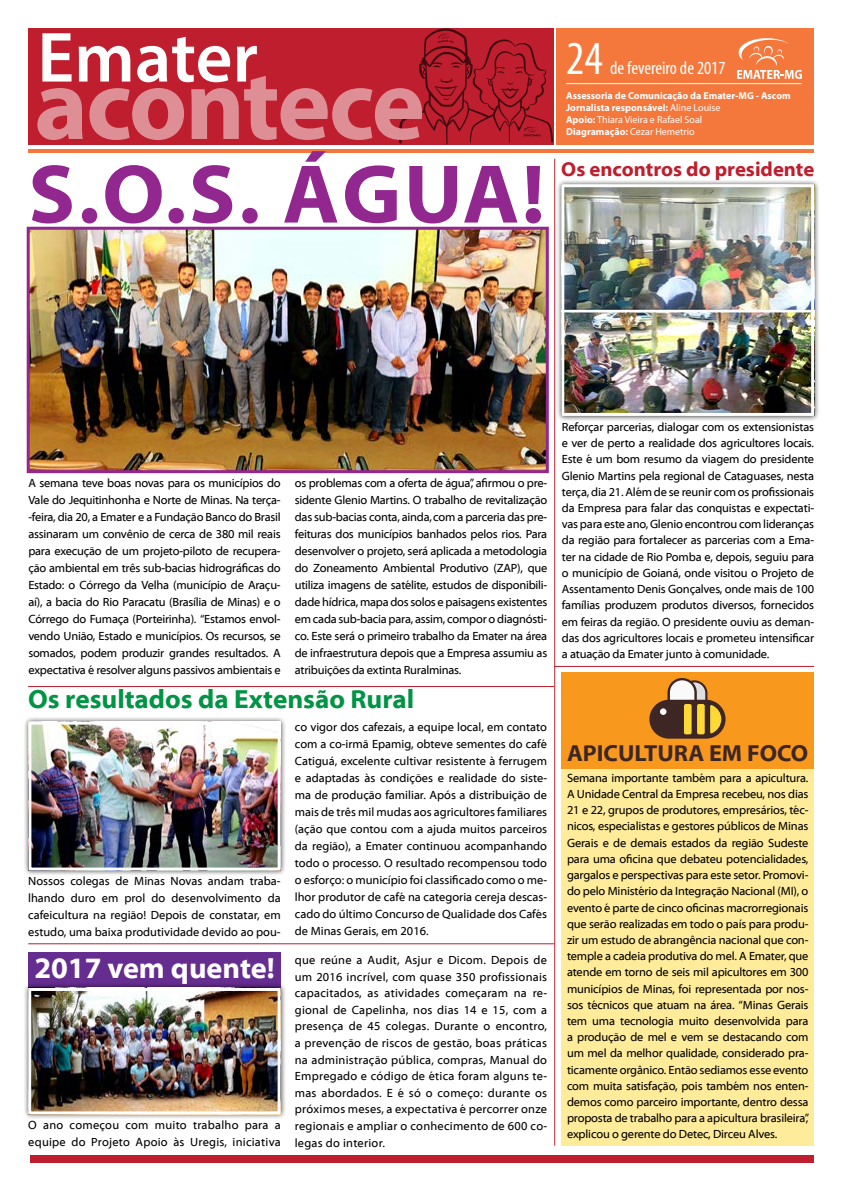
<style>
.page{position:relative;width:842px;height:1191px;background:#fff}
.page>*{position:absolute;margin:0;border:0;box-sizing:border-box;transform-origin:0 0}
.t1{font:700 83.9px "Myriad Web Pro";color:#92278f}
.t2{font:600 71.6px "Myriad Pro";color:#fff}
.t3{font:condensed 47.5px "Myriad Pro";color:#fff}
.t4{font:700 29.4px "Myriad Web Pro";color:#fff}
.t5{font:700 26.5px "Myriad Web Pro";color:#009444}
.t6{font:700 23.4px "Myriad Web Pro";color:#3d2624}
.t7{font:700 20.2px "Myriad Web Pro";color:#be1e2d}
.t8{font:condensed 18.6px "Myriad Pro";color:#fff}
.t9{font:12px/17px "Myriad Web Pro";color:#000;text-align:justify}
.t10{font:12px/16.6px "Myriad Web Pro";letter-spacing:.02em;color:#000}
.t11{font:700 10px/12px "Myriad Pro";color:#fff}
.s1{font-weight:400}
</style>
<div class="page">
<hr style="left:28px;top:149px;width:786px;height:4px;background:#f4783b">
<div style="left:556px;top:28px;width:258px;height:117px;background:#f4783b"></div>
<div style="left:30px;top:1154px;width:784px;height:8px;background:#be1e2d"></div>
<svg style="left:737px;top:38px;width:65px;height:41px"></svg>
<hr style="left:566px;top:83px;width:235px;height:1px;background:#fff">
<svg style="left:37px;top:28px;width:516px;height:117px;background:#bf3240"></svg>
<div style="left:28px;top:952px;width:253px;height:75px;background:#662d91"></div>
<img style="left:31px;top:231px;width:514px;height:238px">
<div style="left:27px;top:227px;width:522px;height:246px;border:3px solid #92278f"></div>
<div style="left:561px;top:672px;width:253px;height:473px;background:#ffec9a"></div>
<div style="left:561px;top:672px;width:253px;height:96px;background:#f8991d"></div>
<div style="left:23px;top:982px;width:263px;height:137px;background:#000;opacity:.75"></div>
<img style="left:32px;top:992px;width:245px;height:118px">
<div style="left:28px;top:988px;width:253px;height:126px;border:3px solid #fff"></div>
<div style="left:23px;top:716px;width:263px;height:159px;background:#000;opacity:.75"></div>
<img style="left:32px;top:725px;width:245px;height:141px">
<div style="left:28px;top:721px;width:253px;height:149px;border:3px solid #fff"></div>
<div style="left:556px;top:179px;width:263px;height:242px;background:#000;opacity:.75"></div>
<img style="left:565px;top:188px;width:245px;height:224px">
<div style="left:561px;top:184px;width:253px;height:232px;border:3px solid #fff"></div>
<svg style="left:649px;top:678px;width:76px;height:60px"></svg>
<hr style="left:28px;top:686px;width:526px;height:1px;background:#be1e2d">
<hr style="left:554px;top:666px;width:260px;height:1px;background:#be1e2d">
<hr style="left:554px;top:159px;width:1px;height:986px;background:#be1e2d">
<hr style="left:28px;top:943px;width:526px;height:1px;background:#be1e2d">
<h2 class="t2" style="left:37px;top:12px;width:222px">Emater</h2>
<h1 class="t1" style="left:28px;top:148px;width:518px">S.O.S. ÁGUA!</h1>
<h3 class="t3" style="left:566px;top:29px;width:38px">24</h3>
<h3 class="t8" style="left:610px;top:56px;width:117px">de fevereiro de 2017</h3>
<p class="t11" style="left:566px;top:89px;width:226px">Assessoria de Comunicação da Emater-MG - Ascom Jornalista responsável: <span class="s1">Aline Louise<br></span>Apoio: <span class="s1">Thiara Vieira e Rafael Soal<br></span>Diagramação: <span class="s1">Cezar Hemetrio</span></p>
<h3 class="t7" style="left:561px;top:158px;width:254px">Os encontros do presidente</h3>
<p class="t9" style="left:28px;top:474px;width:254px">A semana teve boas novas para os municípios do Vale do Jequitinhonha e Norte de Minas. Na terça--feira, dia 20, a Emater e a Fundação Banco do Brasil assinaram um convênio de cerca de 380 mil reais para execução de um projeto-piloto de recupera&shy;ção ambiental em três sub-bacias hidrográficas do Estado: o Córrego da Velha (município de Araçu&shy;aí), a bacia do Rio Paracatu (Brasília de Minas) e o Córrego do Fumaça (Porteirinha). “Estamos envol&shy;vendo União, Estado e municípios. Os recursos, se somados, podem produzir grandes resultados. A expectativa é resolver alguns passivos ambientais e</p>
<p class="t9" style="left:295px;top:475px;width:254px">os problemas com a oferta de água”, afirmou o pre&shy;sidente Glenio Martins. O trabalho de revitalização das sub-bacias conta, ainda, com a parceria das pre&shy;feituras dos municípios banhados pelos rios. Para desenvolver o projeto, será aplicada a metodologia do Zoneamento Ambiental Produtivo (ZAP), que utiliza imagens de satélite, estudos de disponibili&shy;dade hídrica, mapa dos solos e paisagens existentes em cada sub-bacia para, assim, compor o diagnósti&shy;co. Este será o primeiro trabalho da Emater na área de infraestrutura depois que a Empresa assumiu as atribuições da extinta Ruralminas.</p>
<h3 class="t5" style="left:28px;top:685px;width:387px">Os resultados da Extensão Rural</h3>
<p class="t9" style="left:28px;top:872px;width:254px">Nossos colegas de Minas Novas andam traba&shy;lhando duro em prol do desenvolvimento da cafeicultura na região! Depois de constatar, em estudo, uma baixa produtividade devido ao pou-</p>
<h3 class="t4" style="left:34px;top:952px;width:242px">2017 vem quente!</h3>
<p class="t10" style="left:28px;top:1117px;width:254px">O ano começou com muito trabalho para a equipe do Projeto Apoio às Uregis, iniciativa</p>
<p class="t9" style="left:295px;top:718px;width:254px">co vigor dos cafezais, a equipe local, em contato com a co-irmã Epamig, obteve sementes do café Catiguá, excelente cultivar resistente à ferrugem e adaptadas às condições e realidade do siste&shy;ma de produção familiar. Após a distribuição de mais de três mil mudas aos agricultores familiares (ação que contou com a ajuda muitos parceiros da região), a Emater continuou acompanhando todo o processo. O resultado recompensou todo o esforço: o município foi classificado como o me&shy;lhor produtor de café na categoria cereja descas&shy;cado do último Concurso de Qualidade dos Cafés de Minas Gerais, em 2016.</p>
<p class="t9" style="left:295px;top:952px;width:254px;line-height:16.6px">que reúne a Audit, Asjur e Dicom. Depois de um 2016 incrível, com quase 350 profissionais capacitados, as atividades começaram na re&shy;gional de Capelinha, nos dias 14 e 15, com a presença de 45 colegas. Durante o encontro, a prevenção de riscos de gestão, boas práticas na administração pública, compras, Manual do Empregado e código de ética foram alguns te&shy;mas abordados. E é só o começo: durante os próximos meses, a expectativa é percorrer onze regionais e ampliar o conhecimento de 600 co&shy;legas do interior.</p>
<p class="t9" style="left:562px;top:419px;width:254px;line-height:16.2px">Reforçar parcerias, dialogar com os extensionistas e ver de perto a realidade dos agricultores locais.<br>Este é um bom resumo da viagem do presidente Glenio Martins pela regional de Cataguases, nesta terça, dia 21. Além de se reunir com os profissionais da Empresa para falar das conquistas e expectati&shy;vas para este ano, Glenio encontrou com lideranças da região para fortalecer as parcerias com a Ema&shy;ter na cidade de Rio Pomba e, depois, seguiu para o município de Goianá, onde visitou o Projeto de Assentamento Denis Gonçalves, onde mais de 100 famílias produzem produtos diversos, fornecidos em feiras da região. O presidente ouviu as deman&shy;das dos agricultores locais e prometeu intensificar a atuação da Emater junto à comunidade.</p>
<h3 class="t6" style="left:567px;top:740px;width:243px">APICULTURA EM FOCO</h3>
<p class="t9" style="left:567px;top:770px;width:244px;line-height:16.2px">Semana importante também para a apicultura.<br>A Unidade Central da Empresa recebeu, nos dias 21 e 22, grupos de produtores, empresários, téc&shy;nicos, especialistas e gestores públicos de Minas Gerais e de demais estados da região Sudeste para uma oficina que debateu potencialidades, gargalos e perspectivas para este setor. Promovi&shy;do pelo Ministério da Integração Nacional (MI), o evento é parte de cinco oficinas macrorregionais que serão realizadas em todo o país para produ&shy;zir um estudo de abrangência nacional que con&shy;temple a cadeia produtiva do mel. A Emater, que atende em torno de seis mil apicultores em 300 municípios de Minas, foi representada por nos&shy;sos técnicos que atuam na área. “Minas Gerais tem uma tecnologia muito desenvolvida para a produção de mel e vem se destacando com um mel da melhor qualidade, considerado pra&shy;ticamente orgânico. Então sediamos esse evento com muita satisfação, pois também nos enten&shy;demos como parceiro importante, dentro dessa proposta de trabalho para a apicultura brasileira”, explicou o gerente do Detec, Dirceu Alves.</p>
</div>
